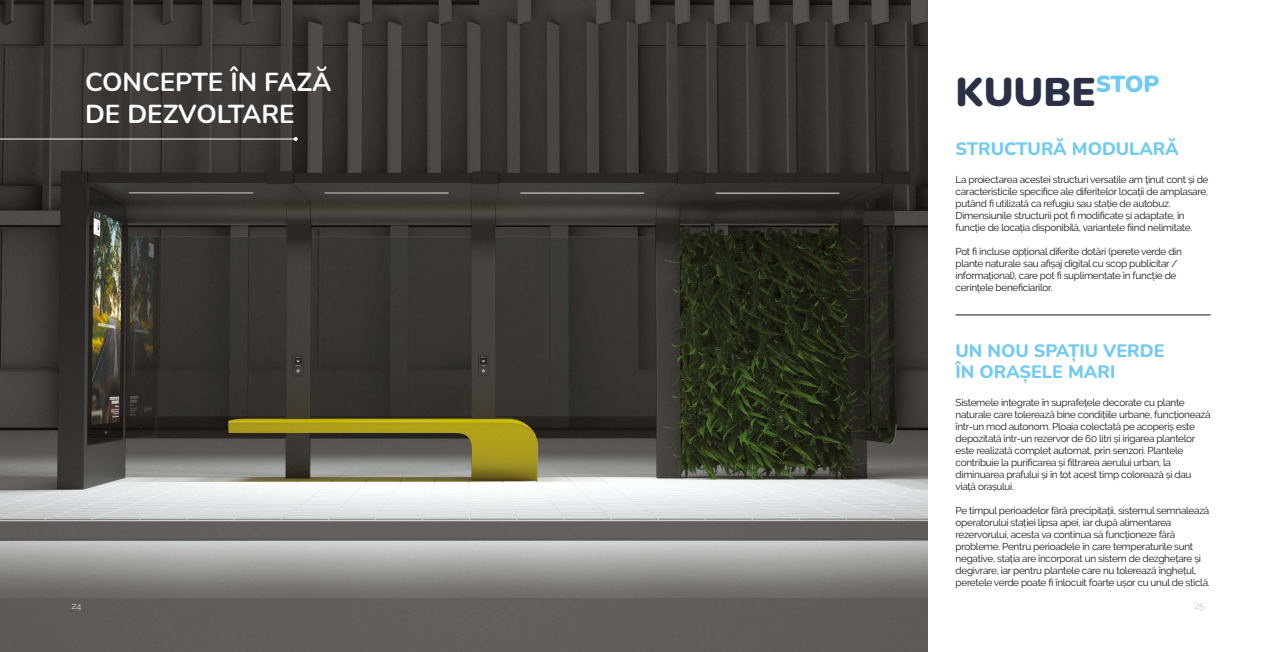
<style>
.page{position:relative;width:1276px;height:652px;background:#fff}
.page>*{position:absolute;margin:0;border:0;box-sizing:border-box;transform-origin:0 0}
.t1{font:900 40px "Nunito";color:#2a3045}
.t2{font:700 26px "Nunito";color:#fff}
.t3{font:900 23.3px "Nunito";color:#70caf3}
.t4{font:800 18px/21.6px "Nunito";color:#70caf3}
.t5{font:10px/12px "Raleway";letter-spacing:-.03em;color:#1a1a18}
.t6{font:300 9px "Raleway";color:#fff}
.t7{font:300 9px "Raleway";color:#b1b2b3}
</style>
<div class="page">
<img style="left:0;top:0;width:927px;height:652px">
<hr style="left:955px;top:314px;width:255px;height:1px;background:#1a1a18">
<hr style="left:0;top:139px;width:296px;height:1px;background:#fff">
<svg style="left:294px;top:137px;width:4px;height:4px"></svg>
<h2 class="t2" style="left:85px;top:64px;width:248px">CONCEPTE ÎN FAZĂ</h2>
<h3 class="t3" style="left:1095px;top:68px;width:65px">STOP</h3>
<h2 class="t2" style="left:85px;top:95px;width:211px">DE DEZVOLTARE</h2>
<h1 class="t1" style="left:955px;top:63px;width:142px">KUUBE</h1>
<h3 class="t4" style="left:955px;top:137px;width:225px">STRUCTURĂ MODULARĂ</h3>
<p class="t5" style="left:955px;top:173px;width:254px">La proiectarea acestei structuri versatile am ținut cont și de caracteristicile specifice ale diferitelor locații de amplasare, putând fi utilizată ca refugiu sau stație de autobuz.<br>Dimensiunile structurii pot fi modificate și adaptate, în funcție de locația disponibilă, variantele fiind nelimitate.</p>
<p class="t5" style="left:955px;top:245px;width:228px">Pot fi incluse opțional diferite dotări (perete verde din plante naturale sau afișaj digital cu scop publicitar / informațional), care pot fi suplimentate în funcție de cerințele beneficiarilor.</p>
<h3 class="t4" style="left:955px;top:339px;width:210px">UN NOU SPAȚIU VERDE<br>ÎN ORAȘELE MARI</h3>
<p class="t5" style="left:955px;top:397px;width:256px">Sistemele integrate în suprafețele decorate cu plante naturale care tolerează bine condițiile urbane, funcționează într-un mod autonom. Ploaia colectată pe acoperiș este depozitată într-un rezervor de 60 litri și irigarea plantelor este realizată complet automat, prin senzori. Plantele contribuie la purificarea și filtrarea aerului urban, la diminuarea prafului și în tot acest timp colorează și dau viață orașului.</p>
<p class="t5" style="left:955px;top:505px;width:256px">Pe timpul perioadelor fără precipitații, sistemul semnalează operatorului stației lipsa apei, iar după alimentarea rezervorului, acesta va continua să funcționeze fără probleme. Pentru perioadele în care temperaturile sunt negative, stația are încorporat un sistem de dezghețare și degivrare, iar pentru plantele care nu tolerează înghețul, peretele verde poate fi înlocuit foarte ușor cu unul de sticlă.</p>
<p class="t6" style="left:72px;top:600px;width:11px">24</p>
<p class="t7" style="left:1194px;top:600px;width:11px">25</p>
</div>
